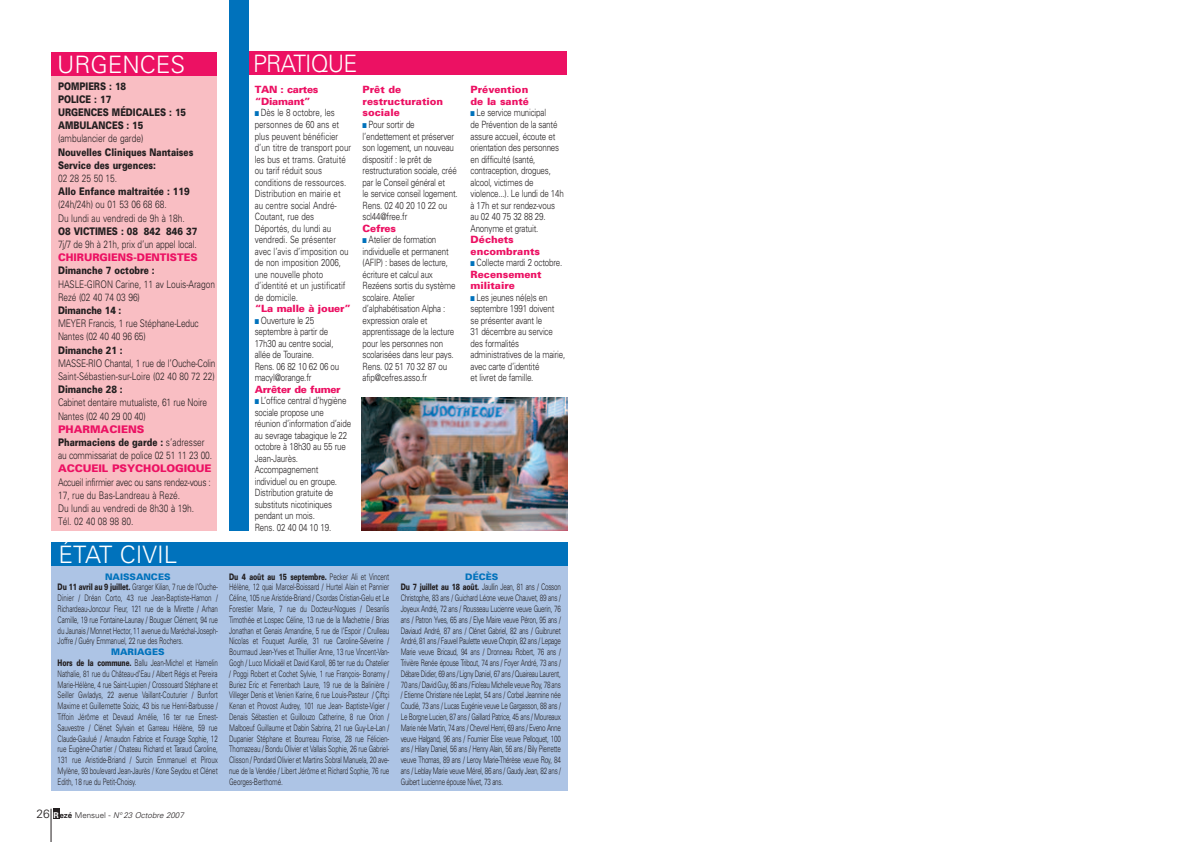
<style>
.page{position:relative;width:1191px;height:842px;background:#fff}
.page>*{position:absolute;margin:0;border:0;box-sizing:border-box;transform-origin:0 0}
.t1{font:300 24px "Univers";color:#fff}
.t2{font:300 24px "Univers";letter-spacing:-.035em;color:#fff;scale:.95 1}
.t3{font:300 10.5px/13.2px "Univers";letter-spacing:-.01em;color:#231f20;scale:.8 1}
.t4{font:900 10.5px/13.2px "Univers";color:#231f20;scale:.8 1}
.t5{font:900 10.5px "Univers";letter-spacing:-.005em;color:#ec1163;scale:.95 1}
.t6{font:900 10.5px "Univers";letter-spacing:-.005em;color:#ec1163}
.t7{font:300 10px/11.5px "Univers";letter-spacing:-.02em;color:#231f20;scale:.8 1}
.t8{font:300 10px/11.5px "Univers";color:#231f20;scale:.8 1}
.t9{font:900 10px/11.5px "Univers";color:#ec1163}
.t10{font:900 10px/11.5px "Univers";letter-spacing:-.025em;color:#ec1163}
.t11{font:300 9px/10.8px "Univers";letter-spacing:-.04em;color:#231f20;text-align:justify;scale:.7 1}
.t12{font:300 9px/10.8px "Univers";letter-spacing:-.015em;color:#231f20;scale:.7 1}
.t13{font:300 9px/10.8px "Univers";letter-spacing:-.02em;color:#231f20;scale:.7 1}
.t14{font:italic 300 8px "Univers";color:#231f20}
.s1{font-weight:900;color:#ec1163}
.s2{font-weight:900}
.s3{font-weight:900;color:#0072bc}
.s4{font-style:normal;font-size:12px}
.s5{font-weight:700;font-style:normal;color:#fff}
.s6{font-weight:700;font-style:normal}
.s7{font-style:normal}
.s8{color:#0072bc}
</style>
<div class="page">
<div style="left:53px;top:809px;width:6px;height:10px;background:#231f20"></div>
<hr style="left:51px;top:809px;width:1px;height:33px;background:#231f20">
<div style="left:51px;top:553px;width:516px;height:237px;background:#adc4e5"></div>
<div style="left:51px;top:542px;width:516px;height:24px;background:#0072bc"></div>
<div style="left:51px;top:68px;width:165px;height:463px;background:#f9bec3"></div>
<div style="left:51px;top:52px;width:165px;height:23px;background:#ec1163"></div>
<div style="left:238px;top:51px;width:329px;height:23px;background:#ec1163"></div>
<div style="left:229px;top:0;width:19px;height:531px;background:#0072bc"></div>
<img style="left:362px;top:398px;width:205px;height:132px">
<h1 class="t1" style="left:57px;top:55px;width:129px">URGENCES</h1>
<p class="t4" style="left:58px;top:80px;width:162px">POMPIERS : 18<br>POLICE : 17<br>URGENCES MÉDICALES : 15<br>AMBULANCES : 15</p>
<p class="t3" style="left:58px;top:133px;width:108px">(ambulancier de garde)</p>
<p class="t4" style="left:58px;top:146px;width:171px">Nouvelles Cliniques Nantaises<br>Service des urgences:</p>
<p class="t3" style="left:58px;top:173px;width:76px">02 28 25 50 15.</p>
<p class="t4" style="left:58px;top:186px;width:166px">Allo Enfance maltraitée : 119</p>
<p class="t3" style="left:58px;top:199px;width:160px">(24h/24h) ou 01 53 06 68 68.<br>Du lundi au vendredi de 9h à 18h.</p>
<p class="t4" style="left:58px;top:225px;width:176px">O8 VICTIMES : 08 842 846 37</p>
<p class="t3" style="left:58px;top:239px;width:175px">7j/7 de 9h à 21h, prix d’un appel local.</p>
<p class="t5" style="left:58px;top:254px;width:148px">CHIRURGIENS-DENTISTES</p>
<p class="t4" style="left:58px;top:265px;width:122px">Dimanche 7 octobre :</p>
<p class="t3" style="left:58px;top:278px;width:198px">HASLE-GIRON Carine, 11 av Louis-Aragon<br>Rezé (02 40 74 03 96)</p>
<p class="t4" style="left:58px;top:305px;width:81px">Dimanche 14 :</p>
<p class="t3" style="left:58px;top:318px;width:178px">MEYER Francis, 1 rue Stéphane-Leduc<br>Nantes (02 40 40 96 65)</p>
<p class="t4" style="left:58px;top:344px;width:82px">Dimanche 21 :</p>
<p class="t3" style="left:58px;top:357px;width:198px">MASSE-RIO Chantal, 1 rue de l’Ouche-Colin<br>Saint-Sébastien-sur-Loire (02 40 80 72 22)</p>
<p class="t4" style="left:58px;top:384px;width:82px">Dimanche 28 :</p>
<p class="t3" style="left:58px;top:397px;width:188px">Cabinet dentaire mutualiste, 61 rue Noire<br>Nantes (02 40 29 00 40)</p>
<p class="t3" style="left:58px;top:423px;width:194px"><span class="s1">PHARMACIENS<br></span><span class="s2">Pharmaciens de garde :</span> s’adresser au commissariat de police 02 51 11 23 00.</p>
<p class="t6" style="left:58px;top:465px;width:155px">ACCUEIL PSYCHOLOGIQUE</p>
<p class="t3" style="left:58px;top:476px;width:192px">Accueil infirmier avec ou sans rendez-vous :<br>17, rue du Bas-Landreau à Rezé.<br>Du lundi au vendredi de 8h30 à 19h.<br>Tél. 02 40 08 98 80.</p>
<h1 class="t1" style="left:58px;top:546px;width:120px">ÉTAT CIVIL</h1>
<p class="t13" style="left:58px;top:572px;width:230px;text-indent:47px"><span class="s3">NAISSANCES<br></span><span class="s2">Du 11 avril au 9 juillet.</span> Granger Kilian, 7 rue de l’Ouche-Dinier / Dréan Corto, 43 rue Jean-Baptiste-Hamon / Richardeau-Joncour Fleur, 121 rue de la Mirette / Arhan Camille, 19 rue Fontaine-Launay / Bouguer Clément, 94 rue du Jaunais / Monnet Hector, 11 avenue du Maréchal-Joseph-Joffre / Guéry Emmanuel, 22 rue des Rochers.</p>
<p class="t12" style="left:58px;top:647px;width:230px;text-indent:53px"><span class="s3">MARIAGES<br></span><span class="s2">Hors de la commune.</span> Ballu Jean-Michel et Hamelin Nathalie, 81 rue du Château-d’Eau / Albert Régis et Pereira Marie-Hélène, 4 rue Saint-Lupien / Crossouard Stéphane et Seiller Gwladys, 22 avenue Vaillant-Couturier / Bunfort Maxime et Guillemette Soizic, 43 bis rue Henri-Barbusse / Tiffoin Jérôme et Devaud Amélie, 16 ter rue Ernest-Sauvestre / Clénet Sylvain et Garreau Hélène, 59 rue Claude-Gaulué / Arnaudon Fabrice et Fourage Sophie, 12 rue Eugène-Chartier / Chateau Richard et Taraud Caroline, 131 rue Aristide-Briand / Surcin Emmanuel et Piroux Mylène, 93 boulevard Jean-Jaurès / Kone Seydou et Clénet Edith, 18 rue du Petit-Choisy.</p>
<p class="t14" style="left:36px;top:812px;width:149px"><span class="s4">26</span> <span class="s5">R</span><span class="s6">ezé</span> <span class="s7">Mensuel -</span> N° 23 Octobre 2007</p>
<h1 class="t2" style="left:253px;top:54px;width:111px">PRATIQUE</h1>
<p class="t10" style="left:255px;top:85px;width:65px">TAN : cartes “Diamant”</p>
<p class="t8" style="left:255px;top:108px;width:122px"><span class="s8">■</span> Dès le 8 octobre, les personnes de 60 ans et plus peuvent bénéficier d’un titre de transport pour les bus et trams. Gratuité ou tarif réduit sous conditions de ressources.<br>Distribution en mairie et au centre social André-<br>Coutant, rue des<br>Déportés, du lundi au vendredi. Se présenter avec l’avis d’imposition ou de non imposition 2006, une nouvelle photo d’identité et un justificatif de domicile.</p>
<p class="t9" style="left:255px;top:304px;width:98px">“La malle à jouer”</p>
<p class="t7" style="left:255px;top:315px;width:107px"><span class="s8">■</span> Ouverture le 25 septembre à partir de<br>17h30 au centre social, allée de Touraine.<br>Rens. 06 82 10 62 06 ou macyl@orange.fr</p>
<p class="t10" style="left:255px;top:384px;width:88px">Arrêter de fumer</p>
<p class="t7" style="left:255px;top:396px;width:122px"><span class="s8">■</span> L’office central d’hygiène sociale propose une réunion d’information d’aide au sevrage tabagique le 22 octobre à 18h30 au 55 rue<br>Jean-Jaurès.<br>Accompagnement individuel ou en groupe.<br>Distribution gratuite de substituts nicotiniques pendant un mois.<br>Rens. 02 40 04 10 19.</p>
<p class="t9" style="left:362px;top:85px;width:82px">Prêt de restructuration sociale</p>
<p class="t7" style="left:362px;top:120px;width:120px"><span class="s8">■</span> Pour sortir de l’endettement et préserver son logement, un nouveau dispositif : le prêt de restructuration sociale, créé par le Conseil général et<br>le service conseil logement.<br>Rens. 02 40 20 10 22 ou scl44@free.fr</p>
<p class="t9" style="left:362px;top:223px;width:35px">Cefres</p>
<p class="t7" style="left:362px;top:235px;width:118px"><span class="s8">■</span> Atelier de formation individuelle et permanent (AFIP) : bases de lecture, écriture et calcul aux<br>Rezéens sortis du système scolaire. Atelier d’alphabétisation Alpha : expression orale et apprentissage de la lecture pour les personnes non scolarisées dans leur pays.<br>Rens. 02 51 70 32 87 ou afip@cefres.asso.fr</p>
<p class="t9" style="left:470px;top:85px;width:60px">Prévention de la santé</p>
<p class="t7" style="left:470px;top:108px;width:118px"><span class="s8">■</span> Le service municipal<br>de Prévention de la santé assure accueil, écoute et orientation des personnes en difficulté (santé, contraception, drogues, alcool, victimes de violence...). Le lundi de 14h à 17h et sur rendez-vous au 02 40 75 32 88 29.<br>Anonyme et gratuit.</p>
<p class="t9" style="left:470px;top:235px;width:71px">Déchets encombrants</p>
<p class="t7" style="left:470px;top:258px;width:116px"><span class="s8">■</span> Collecte mardi 2 octobre.<br><span class="s1">Recensement militaire</span></p>
<p class="t7" style="left:470px;top:292px;width:120px"><span class="s8">■</span> Les jeunes né(e)s en septembre 1991 doivent<br>se présenter avant le<br>31 décembre au service des formalités administratives de la mairie, avec carte d’identité<br>et livret de famille.</p>
<p class="t11" style="left:229px;top:572px;width:230px"><span class="s2">Du 4 août au 15 septembre.</span> Pecker Ali et Vincent Hélène, 12 quai Marcel-Boissard / Hurtel Alain et Pannier Céline, 105 rue Aristide-Briand / Csordas Cristian-Gelu et Le Forestier Marie, 7 rue du Docteur-Nogues / Desanlis Timothée et Lospec Céline, 13 rue de la Machetrie / Brias Jonathan et Genais Amandine, 5 rue de l’Espoir / Crulleau Nicolas et Fouquet Aurélie, 31 rue Caroline-Séverine / Bourmaud Jean-Yves et Thuillier Anne, 13 rue Vincent-Van-Gogh / Luco Mickaël et David Karoll, 86 ter rue du Chatelier / Poggi Robert et Cochet Sylvie, 1 rue François- Bonamy / Buriez Eric et Ferrenbach Laure, 19 rue de la Balinière / Villeger Denis et Venien Karine, 6 rue Louis-Pasteur / Çiftçi Kenan et Provost Audrey, 101 rue Jean- Baptiste-Vigier / Denais Sébastien et Guillouzo Catherine, 8 rue Orion / Malboeuf Guillaume et Dabin Sabrina, 21 rue Guy-Le-Lan / Dupanier Stéphane et Bourreau Florise, 28 rue Félicien-Thomazeau / Bondu Olivier et Vallais Sophie, 26 rue Gabriel-Clisson / Pondard Olivier et Martins Sobral Manuela, 20 ave&shy;nue de la Vendée / Libert Jérôme et Richard Sophie, 76 rue Georges-Berthomé.</p>
<p class="t11" style="left:401px;top:572px;width:230px;text-align:left;text-indent:64px"><span class="s3">DÉCÈS<br></span><span class="s2">Du 7 juillet au 18 août.</span> Jaullin Jean, 81 ans / Cosson Christophe, 83 ans / Guichard Léone veuve Chauvet, 89 ans / Joyeux André, 72 ans / Rousseau Lucienne veuve Guerin, 76 ans / Patron Yves, 65 ans / Elye Maire veuve Péron, 95 ans / Daviaud André, 87 ans / Clénet Gabriel, 82 ans / Guibrunet André, 81 ans / Fauvel Paulette veuve Chopin, 82 ans / Lepage Marie veuve Bricaud, 94 ans / Dronneau Robert, 76 ans / Trivière Renée épouse Tribout, 74 ans / Foyer André, 73 ans / Débare Didier, 69 ans / Ligny Daniel, 67 ans / Quaireau Laurent, 70 ans / David Guy, 86 ans / Fioleau Michelle veuve Roy, 78 ans / Etienne Christiane née Leplat, 54 ans / Corbel Jeannine née Coudié, 73 ans / Lucas Eugénie veuve Le Gargasson, 88 ans / Le Borgne Lucien, 87 ans / Gaillard Patrice, 45 ans / Moureaux Marie née Martin, 74 ans / Chevrel Henri, 69 ans / Eveno Anne veuve Halgand, 96 ans / Fournier Elise veuve Pelloquet, 100 ans / Hilary Daniel, 56 ans / Henry Alain, 56 ans / Bily Pierrette veuve Thomas, 89 ans / Leroy Marie-Thérèse veuve Roy, 84 ans / Leblay Marie veuve Mérel, 86 ans / Gaudy Jean, 82 ans / Guibert Lucienne épouse Nivet, 73 ans.</p>
</div>
